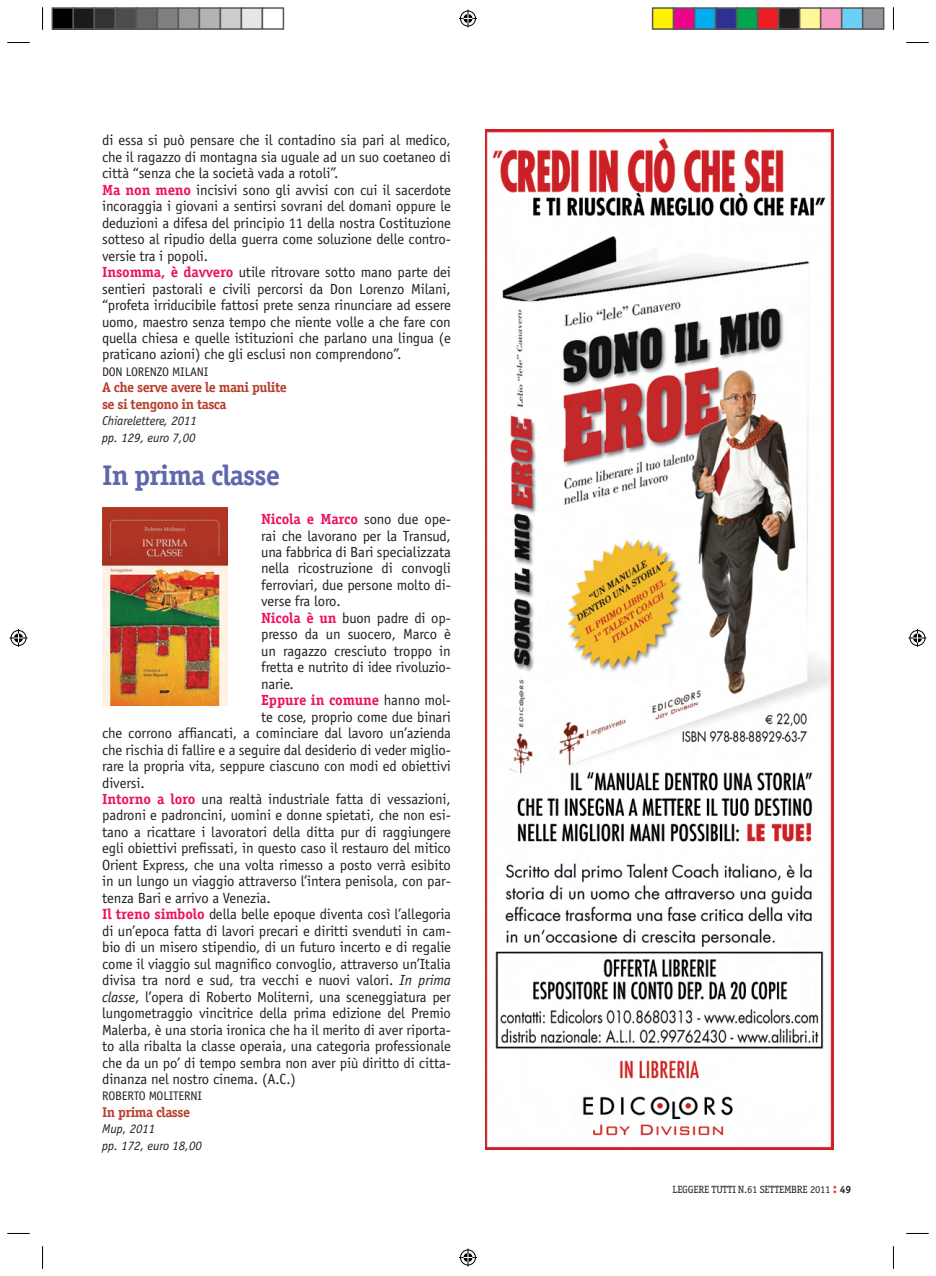
<style>
.page{position:relative;width:936px;height:1276px;background:#fff}
.page>*{position:absolute;margin:0;border:0;box-sizing:border-box;transform-origin:0 0}
.t1{font:700 28.5px "Officina Serif";letter-spacing:-.035em;color:#6066ae}
.t2{font:14.7px/16.5px "Officina Sans";letter-spacing:-.01em;color:#231f20}
.t3{font:700 14.7px "Officina Serif";letter-spacing:-.01em;color:#ec1163}
.t4{font:700 14.1px/16.5px "Officina Serif";letter-spacing:-.035em;color:#b7402f}
.t5{font:italic 12.9px/16.5px "Officina Sans";letter-spacing:-.01em;color:#231f20}
.t6{font:12.45px "Officina Sans";letter-spacing:-.015em;color:#231f20}
.t7{font:10.5px "Officina Serif";letter-spacing:-.02em;color:#231f20}
.s1{font-family:"Officina Serif";font-weight:700;color:#ec1163}
.s2{font-family:"Officina Sans";font-weight:400;color:#231f20}
.s3{font-style:italic}
.s4{font-family:"Officina Sans";font-weight:700;font-size:14.55px;color:#ef3e2e}
.s5{font-weight:700}
</style>
<div class="page">
<img style="left:102px;top:508px;width:126px;height:197px">
<img style="left:485px;top:129px;width:348px;height:1021px">
<svg style="left:7px;top:42px;width:23px;height:1px"></svg>
<svg style="left:906px;top:42px;width:22px;height:1px"></svg>
<svg style="left:7px;top:1233px;width:23px;height:1px"></svg>
<svg style="left:906px;top:1233px;width:22px;height:1px"></svg>
<svg style="left:42px;top:7px;width:1px;height:23px"></svg>
<svg style="left:42px;top:1246px;width:1px;height:22px"></svg>
<svg style="left:893px;top:7px;width:1px;height:23px"></svg>
<svg style="left:893px;top:1246px;width:1px;height:22px"></svg>
<svg style="left:459px;top:10px;width:18px;height:18px"></svg>
<svg style="left:459px;top:1248px;width:18px;height:18px"></svg>
<svg style="left:10px;top:629px;width:18px;height:18px"></svg>
<svg style="left:908px;top:629px;width:18px;height:18px"></svg>
<div style="left:52px;top:8px;width:21px;height:21px;background:#000"></div>
<div style="left:52px;top:7px;width:22px;height:23px;border:2px solid #595959"></div>
<div style="left:73px;top:8px;width:21px;height:21px;background:#1a1a1a"></div>
<div style="left:73px;top:7px;width:22px;height:23px;border:2px solid #595959"></div>
<div style="left:94px;top:8px;width:21px;height:21px;background:#333"></div>
<div style="left:94px;top:7px;width:22px;height:23px;border:2px solid #595959"></div>
<div style="left:115px;top:8px;width:21px;height:21px;background:#4d4d4d"></div>
<div style="left:115px;top:7px;width:22px;height:23px;border:2px solid #595959"></div>
<div style="left:136px;top:8px;width:21px;height:21px;background:#666"></div>
<div style="left:136px;top:7px;width:22px;height:23px;border:2px solid #595959"></div>
<div style="left:157px;top:8px;width:21px;height:21px;background:#808080"></div>
<div style="left:157px;top:7px;width:22px;height:23px;border:2px solid #595959"></div>
<div style="left:178px;top:8px;width:21px;height:21px;background:#999"></div>
<div style="left:178px;top:7px;width:22px;height:23px;border:2px solid #595959"></div>
<div style="left:199px;top:8px;width:21px;height:21px;background:#b3b3b3"></div>
<div style="left:199px;top:7px;width:22px;height:23px;border:2px solid #595959"></div>
<div style="left:220px;top:8px;width:21px;height:21px;background:#ccc"></div>
<div style="left:220px;top:7px;width:22px;height:23px;border:2px solid #595959"></div>
<div style="left:241px;top:8px;width:21px;height:21px;background:#e6e6e6"></div>
<div style="left:241px;top:7px;width:22px;height:23px;border:2px solid #595959"></div>
<div style="left:262px;top:7px;width:22px;height:23px;border:2px solid #595959"></div>
<div style="left:652px;top:8px;width:21px;height:21px;background:#fff101"></div>
<div style="left:651px;top:7px;width:23px;height:23px;border:2px solid #595959"></div>
<div style="left:673px;top:8px;width:21px;height:21px;background:#ed028c"></div>
<div style="left:672px;top:7px;width:23px;height:23px;border:2px solid #595959"></div>
<div style="left:694px;top:8px;width:21px;height:21px;background:#00aeef"></div>
<div style="left:693px;top:7px;width:23px;height:23px;border:2px solid #595959"></div>
<div style="left:715px;top:8px;width:21px;height:21px;background:#2e3092"></div>
<div style="left:714px;top:7px;width:23px;height:23px;border:2px solid #595959"></div>
<div style="left:736px;top:8px;width:21px;height:21px;background:#00a54f"></div>
<div style="left:735px;top:7px;width:23px;height:23px;border:2px solid #595959"></div>
<div style="left:757px;top:8px;width:21px;height:21px;background:#ee1d23"></div>
<div style="left:756px;top:7px;width:23px;height:23px;border:2px solid #595959"></div>
<div style="left:778px;top:8px;width:21px;height:21px;background:#231f20"></div>
<div style="left:777px;top:7px;width:23px;height:23px;border:2px solid #595959"></div>
<div style="left:799px;top:8px;width:21px;height:21px;background:#fff79a"></div>
<div style="left:798px;top:7px;width:23px;height:23px;border:2px solid #595959"></div>
<div style="left:820px;top:8px;width:21px;height:21px;background:#f499c2"></div>
<div style="left:819px;top:7px;width:23px;height:23px;border:2px solid #595959"></div>
<div style="left:841px;top:8px;width:21px;height:21px;background:#6bcff6"></div>
<div style="left:840px;top:7px;width:23px;height:23px;border:2px solid #595959"></div>
<div style="left:862px;top:8px;width:21px;height:21px;background:#939598"></div>
<div style="left:861px;top:7px;width:23px;height:23px;border:2px solid #595959"></div>
<p class="t2" style="left:102px;top:132px;width:350px">di essa si può pensare che il contadino sia pari al medico, che il ragazzo di montagna sia uguale ad un suo coetaneo di città “senza che la società vada a rotoli”.<br><span class="s1">Ma non meno</span> incisivi sono gli avvisi con cui il sacerdote incoraggia i giovani a sentirsi sovrani del domani oppure le deduzioni a difesa del principio 11 della nostra Costituzione sotteso al ripudio della guerra come soluzione delle contro&shy;versie tra i popoli.<br><span class="s1">Insomma, è davvero</span> utile ritrovare sotto mano parte dei sentieri pastorali e civili percorsi da Don Lorenzo Milani, “profeta irriducibile fattosi prete senza rinunciare ad essere uomo, maestro senza tempo che niente volle a che fare con quella chiesa e quelle istituzioni che parlano una lingua (e praticano azioni) che gli esclusi non comprendono”.</p>
<p class="t6" style="left:102px;top:364px;width:37px">Don Lorenzo</p>
<p class="t6" style="left:172px;top:364px;width:15px">Milani</p>
<p class="t4" style="left:102px;top:379px;width:186px">A che serve avere le mani pulite se si tengono in tasca</p>
<p class="t5" style="left:102px;top:413px;width:96px">Chiarelettere, 2011 pp. 129, euro 7,00</p>
<h1 class="t1" style="left:102px;top:458px;width:179px">In prima classe</h1>
<p class="t3" style="left:261px;top:510px;width:191px">Nicola e Marco <span class="s2">sono due ope-</span></p>
<p class="t2" style="left:261px;top:527px;width:191px">rai che lavorano per la Transud, una fabbrica di Bari specializzata nella ricostruzione di convogli ferroviari, due persone molto di&shy;verse fra loro.<br><span class="s1">Nicola è un</span> buon padre di op&shy;presso da un suocero, Marco è un ragazzo cresciuto troppo in fretta e nutrito di idee rivoluzio&shy;narie.</p>
<p class="t3" style="left:261px;top:691px;width:191px">Eppure in comune <span class="s2">hanno mol-</span></p>
<p class="t2" style="left:102px;top:708px;width:350px;text-indent:159px">te cose, proprio come due binari che corrono affiancati, a cominciare dal lavoro un’azienda che rischia di fallire e a seguire dal desiderio di veder miglio&shy;rare la propria vita, seppure ciascuno con modi ed obiettivi diversi.<br><span class="s1">Intorno a loro</span> una realtà industriale fatta di vessazioni, padroni e padroncini, uomini e donne spietati, che non esi&shy;tano a ricattare i lavoratori della ditta pur di raggiungere egli obiettivi prefissati, in questo caso il restauro del mitico Orient Express, che una volta rimesso a posto verrà esibito in un lungo un viaggio attraverso l’intera penisola, con par&shy;tenza Bari e arrivo a Venezia.<br><span class="s1">Il treno simbolo</span> della belle epoque diventa così l’allegoria di un’epoca fatta di lavori precari e diritti svenduti in cam&shy;bio di un misero stipendio, di un futuro incerto e di regalie come il viaggio sul magnifico convoglio, attraverso un’Italia divisa tra nord e sud, tra vecchi e nuovi valori. <span class="s3">In prima classe</span>, l’opera di Roberto Moliterni, una sceneggiatura per lungometraggio vincitrice della prima edizione del Premio Malerba, è una storia ironica che ha il merito di aver riporta&shy;to alla ribalta la classe operaia, una categoria professionale che da un po’ di tempo sembra non aver più diritto di citta&shy;dinanza nel nostro cinema. (A.C.)</p>
<p class="t6" style="left:102px;top:1088px;width:14px">Roberto</p>
<p class="t6" style="left:149px;top:1088px;width:15px">Moliterni</p>
<p class="t4" style="left:102px;top:1103px;width:89px">In prima classe</p>
<p class="t5" style="left:102px;top:1120px;width:101px">Mup, 2011<br>pp. 172, euro 18,00</p>
<p class="t7" style="left:672px;top:1182px;width:180px">LEGGERE TUTTI N.61 SETTEMBRE 2011 <span class="s4">:</span> <span class="s5">49</span></p>
</div>
